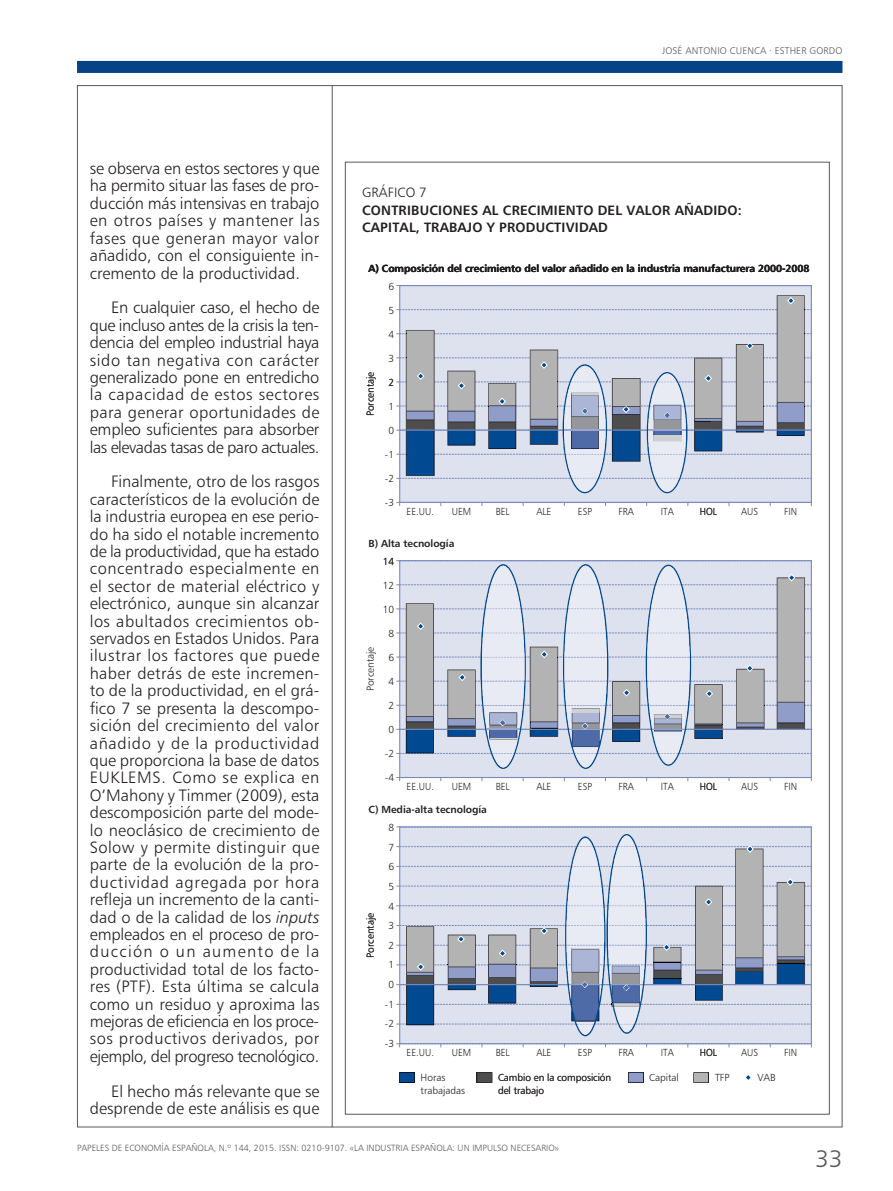
<style>
.page{position:relative;width:893px;height:1191px;background:#fff}
.page>*{position:absolute;margin:0;border:0;box-sizing:border-box;transform-origin:0 0}
.t1{font:24px "Humanist 777 BT Light B";color:#57585a}
.t2{font:16.5px/17.4px "Humanist 777 BT Light B";color:#231f20;text-align:justify}
.t3{font:13.5px/17.4px "Humanist 777 BT Bold B";letter-spacing:.015em;color:#231f20}
.t4{font:300 10.2px "Humanist 777";letter-spacing:-.005em;color:#231f20}
.t5{font:700 10.2px "Humanist 777";letter-spacing:-.005em;color:#231f20}
.t6{font:300 10.2px "Humanist 777";letter-spacing:-.005em;color:#231f20;scale:.92 1}
.t7{font:9.75px "Humanist 777 BT Light B";letter-spacing:.015em;color:#57585a}
.t8{font:9px "Humanist 777 BT Light B";color:#57585a}
.s1{font-family:"Humanist 777 BT Light Italic B"}
.s2{font-family:"Humanist 777 BT Light B"}
</style>
<div class="page">
<div style="left:77px;top:61px;width:765px;height:12px;background:#054286"></div>
<hr style="left:332px;top:85px;width:1px;height:1042px;background:#57585a">
<div style="left:400px;top:285px;width:411px;height:217px;background:#dee2ef"></div>
<svg style="left:397px;top:502px;width:415px;height:4px"></svg>
<div style="left:399px;top:285px;width:413px;height:218px;border:1px solid #788bbc"></div>
<div style="left:400px;top:560px;width:411px;height:217px;background:#dee2ef"></div>
<svg style="left:397px;top:777px;width:415px;height:4px"></svg>
<hr style="left:400px;top:728px;width:412px;height:2px;background:#788bbc">
<div style="left:400px;top:826px;width:411px;height:217px;background:#dee2ef"></div>
<svg style="left:397px;top:1043px;width:415px;height:4px"></svg>
<div style="left:399px;top:826px;width:413px;height:218px;border:1px solid #788bbc"></div>
<svg style="left:746px;top:1075px;width:5px;height:5px"></svg>
<svg style="left:397px;top:295px;width:414px;height:197px"></svg>
<svg style="left:397px;top:560px;width:414px;height:208px"></svg>
<svg style="left:399px;top:1072px;width:16px;height:11px"></svg>
<svg style="left:477px;top:1072px;width:16px;height:11px"></svg>
<svg style="left:628px;top:1072px;width:16px;height:11px"></svg>
<svg style="left:693px;top:1072px;width:16px;height:11px"></svg>
<svg style="left:397px;top:835px;width:414px;height:199px"></svg>
<p class="t2" style="left:90px;top:161px;width:231px">se observa en estos sectores y que ha permito situar las fases de pro&shy;ducción más intensivas en trabajo en otros países y mantener las fases que generan mayor valor añadido, con el consiguiente in&shy;cremento de la productividad.</p>
<p class="t2" style="left:90px;top:300px;width:231px;text-indent:21px">En cualquier caso, el hecho de que incluso antes de la crisis la ten&shy;dencia del empleo industrial haya sido tan negativa con carácter generalizado pone en entredicho la capacidad de estos sectores para generar oportunidades de empleo suficientes para ab sorber las elevadas tasas de paro actuales.</p>
<p class="t2" style="left:90px;top:474px;width:231px;text-indent:21px">Finalmente, otro de los rasgos característicos de la evolución de la industria europea en ese perio&shy;do ha sido el notable incremento de la productividad, que ha estado concentrado especialmente en el sector de material eléctrico y electrónico, aunque sin alcanzar los abultados crecimientos ob - servados en Estados Unidos. Para ilustrar los factores que puede haber detrás de este incremen&shy;to de la productividad, en el grá&shy;fico 7 se presenta la descompo - sición del crecimiento del valor añadido y de la productividad que proporciona la base de datos EUKLEMS. Como se explica en O’Mahony y Timmer (2009), esta descomposición parte del mode&shy;lo neoclásico de crecimiento de Solow y permite distinguir que parte de la evolución de la pro&shy;ductividad agregada por hora refleja un incremento de la canti&shy;dad o de la calidad de los <span class="s1">inputs </span>empleados en el proceso de pro&shy;ducción o un aumento de la productividad total de los facto&shy;res (PTF). Esta última se calcula como un residuo y aproxima las mejoras de eficiencia en los proce&shy;sos productivos derivados, por ejemplo, del progreso tecnológico.</p>
<p class="t2" style="left:90px;top:1083px;width:231px;text-align:right">El hecho más relevante que se desprende de este análisis es que</p>
<p class="t7" style="left:662px;top:47px;width:182px">JOSÉ ANTONIO CUENCA · ESTHER GORDO</p>
<p class="t3" style="left:362px;top:185px;width:381px"><span class="s2">GRÁFICO 7<br></span>CONTRIBUCIONES AL CRECIMIENTO DEL VALOR AÑADIDO:<br>CAPITAL, TRABAJO Y PRODUCTIVIDAD</p>
<p class="t5" style="left:368px;top:262px;width:442px">A) Composición del crecimiento del valor añadido en la industria manufacturera 2000-2008</p>
<p class="t4" style="left:388px;top:282px;width:7px">6</p>
<p class="t4" style="left:388px;top:306px;width:7px">5</p>
<p class="t4" style="left:388px;top:330px;width:7px">4</p>
<p class="t4" style="left:366px;top:416px;width:46px;rotate:-90deg">Porcentaje</p>
<p class="t4" style="left:388px;top:354px;width:7px">3</p>
<p class="t4" style="left:388px;top:378px;width:7px">2</p>
<p class="t4" style="left:388px;top:402px;width:7px">1</p>
<p class="t4" style="left:388px;top:426px;width:7px">0</p>
<p class="t4" style="left:385px;top:450px;width:11px">-1</p>
<p class="t4" style="left:385px;top:474px;width:11px">-2</p>
<p class="t4" style="left:385px;top:498px;width:11px">-3</p>
<p class="t6" style="left:407px;top:507px;width:31px">EE.UU.</p>
<p class="t6" style="left:452px;top:507px;width:23px">UEM</p>
<p class="t6" style="left:496px;top:507px;width:17px">BEL</p>
<p class="t6" style="left:536px;top:507px;width:18px">ALE</p>
<p class="t6" style="left:578px;top:507px;width:17px">ESP</p>
<p class="t6" style="left:618px;top:507px;width:18px">FRA</p>
<p class="t6" style="left:661px;top:507px;width:16px">ITA</p>
<p class="t6" style="left:700px;top:507px;width:20px">HOL</p>
<p class="t6" style="left:741px;top:507px;width:20px">AUS</p>
<p class="t6" style="left:784px;top:507px;width:16px">FIN</p>
<p class="t5" style="left:368px;top:537px;width:87px">B) Alta tecnología</p>
<p class="t4" style="left:383px;top:557px;width:13px">14</p>
<p class="t4" style="left:383px;top:581px;width:13px">12</p>
<p class="t4" style="left:383px;top:605px;width:13px">10</p>
<p class="t4" style="left:366px;top:691px;width:46px;rotate:-90deg">Porcentaje</p>
<p class="t4" style="left:388px;top:629px;width:7px">8</p>
<p class="t4" style="left:388px;top:653px;width:7px">6</p>
<p class="t4" style="left:388px;top:677px;width:7px">4</p>
<p class="t4" style="left:388px;top:701px;width:7px">2</p>
<p class="t4" style="left:388px;top:725px;width:7px">0</p>
<p class="t4" style="left:385px;top:749px;width:11px">-2</p>
<p class="t4" style="left:385px;top:773px;width:11px">-4</p>
<p class="t6" style="left:407px;top:782px;width:31px">EE.UU.</p>
<p class="t6" style="left:452px;top:782px;width:23px">UEM</p>
<p class="t6" style="left:496px;top:782px;width:17px">BEL</p>
<p class="t5" style="left:368px;top:803px;width:120px">C) Media-alta tecnología</p>
<p class="t4" style="left:388px;top:823px;width:7px">8</p>
<p class="t4" style="left:388px;top:843px;width:7px">7</p>
<p class="t4" style="left:388px;top:862px;width:7px">6</p>
<p class="t4" style="left:388px;top:882px;width:7px">5</p>
<p class="t4" style="left:366px;top:957px;width:46px;rotate:-90deg">Porcentaje</p>
<p class="t4" style="left:388px;top:901px;width:7px">4</p>
<p class="t4" style="left:388px;top:921px;width:7px">3</p>
<p class="t4" style="left:388px;top:941px;width:7px">2</p>
<p class="t4" style="left:388px;top:960px;width:7px">1</p>
<p class="t4" style="left:388px;top:980px;width:7px">0</p>
<p class="t4" style="left:385px;top:999px;width:11px">-1</p>
<p class="t4" style="left:385px;top:1019px;width:11px">-2</p>
<p class="t4" style="left:385px;top:1039px;width:11px">-3</p>
<p class="t6" style="left:536px;top:782px;width:18px">ALE</p>
<p class="t6" style="left:578px;top:782px;width:17px">ESP</p>
<p class="t6" style="left:618px;top:782px;width:18px">FRA</p>
<p class="t6" style="left:661px;top:782px;width:16px">ITA</p>
<p class="t6" style="left:700px;top:782px;width:20px">HOL</p>
<p class="t6" style="left:741px;top:782px;width:20px">AUS</p>
<p class="t6" style="left:784px;top:782px;width:16px">FIN</p>
<p class="t6" style="left:536px;top:1048px;width:18px">ALE</p>
<p class="t6" style="left:578px;top:1048px;width:17px">ESP</p>
<p class="t6" style="left:618px;top:1048px;width:18px">FRA</p>
<p class="t6" style="left:661px;top:1048px;width:16px">ITA</p>
<p class="t4" style="left:498px;top:1086px;width:47px">del trabajo</p>
<p class="t6" style="left:407px;top:1048px;width:31px">EE.UU.</p>
<p class="t6" style="left:452px;top:1048px;width:23px">UEM</p>
<p class="t6" style="left:496px;top:1048px;width:17px">BEL</p>
<p class="t4" style="left:421px;top:1086px;width:46px">trabajadas</p>
<p class="t4" style="left:498px;top:1073px;width:115px">Cambio en la composición</p>
<p class="t4" style="left:649px;top:1073px;width:31px">Capital</p>
<p class="t4" style="left:421px;top:1073px;width:26px">Horas</p>
<p class="t6" style="left:700px;top:1048px;width:20px">HOL</p>
<p class="t6" style="left:741px;top:1048px;width:20px">AUS</p>
<p class="t6" style="left:784px;top:1048px;width:16px">FIN</p>
<p class="t4" style="left:715px;top:1073px;width:16px">TFP</p>
<p class="t4" style="left:757px;top:1073px;width:20px">VAB</p>
<p class="t8" style="left:77px;top:1144px;width:483px">PAPELES DE ECONOMÍA ESPAÑOLA, N.º 144, 2015. ISSN: 0210-9107. «LA INDUSTRIA ESPAÑOLA: UN IMPULSO NECESARIO»</p>
<p class="t1" style="left:816px;top:1148px;width:28px">33</p>
</div>
